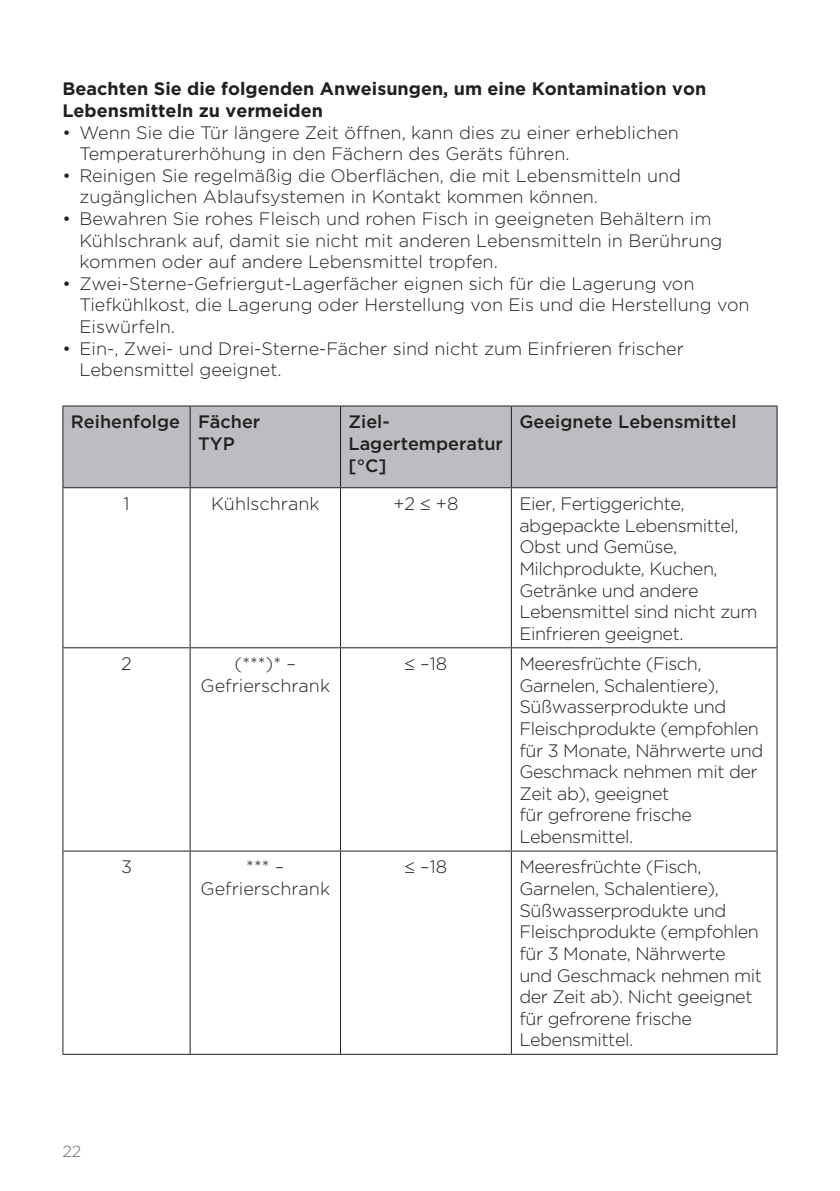
<style>
.page{position:relative;width:840px;height:1191px;background:#fff}
.page>*{position:absolute;margin:0;border:0;box-sizing:border-box;transform-origin:0 0}
.seznam{font:300 18px/21.6px "Gotham";color:#231f20}
.tabela_tekst{font:300 18px/21.6px "Gotham";letter-spacing:-.025em;color:#231f20}
.besedilo{font:700 18px/21.6px "Gotham";color:#231f20}
.tabela_tekst-2{font:500 18px/21.6px "Gotham";color:#231f20}
.tabela_tekst-3{font:300 18px "Gotham";color:#231f20}
.t1{font:300 16px "Gotham";color:#6c6d70}
</style>
<div class="page">
<div style="left:63px;top:406px;width:713px;height:81px;background:#bcbdc0"></div>
<hr style="left:62px;top:405px;width:128px;height:1px;background:#231f20">
<hr style="left:62px;top:406px;width:1px;height:81px;background:#231f20">
<hr style="left:190px;top:405px;width:150px;height:1px;background:#231f20">
<hr style="left:189px;top:406px;width:1px;height:81px;background:#231f20">
<hr style="left:340px;top:405px;width:171px;height:1px;background:#231f20">
<hr style="left:340px;top:406px;width:1px;height:81px;background:#231f20">
<hr style="left:511px;top:405px;width:266px;height:1px;background:#231f20">
<hr style="left:510px;top:406px;width:1px;height:81px;background:#231f20">
<hr style="left:776px;top:406px;width:1px;height:81px;background:#231f20">
<hr style="left:62px;top:487px;width:128px;height:1px;background:#231f20">
<hr style="left:62px;top:488px;width:1px;height:159px;background:#231f20">
<hr style="left:190px;top:487px;width:150px;height:1px;background:#231f20">
<hr style="left:189px;top:488px;width:1px;height:159px;background:#231f20">
<hr style="left:340px;top:487px;width:171px;height:1px;background:#231f20">
<hr style="left:340px;top:488px;width:1px;height:159px;background:#231f20">
<hr style="left:511px;top:487px;width:266px;height:1px;background:#231f20">
<hr style="left:510px;top:488px;width:1px;height:159px;background:#231f20">
<hr style="left:776px;top:488px;width:1px;height:159px;background:#231f20">
<hr style="left:62px;top:647px;width:128px;height:1px;background:#231f20">
<hr style="left:62px;top:648px;width:1px;height:202px;background:#231f20">
<hr style="left:190px;top:647px;width:150px;height:1px;background:#231f20">
<hr style="left:189px;top:648px;width:1px;height:202px;background:#231f20">
<hr style="left:340px;top:647px;width:171px;height:1px;background:#231f20">
<hr style="left:340px;top:648px;width:1px;height:202px;background:#231f20">
<hr style="left:511px;top:647px;width:266px;height:1px;background:#231f20">
<hr style="left:510px;top:648px;width:1px;height:202px;background:#231f20">
<hr style="left:776px;top:648px;width:1px;height:202px;background:#231f20">
<hr style="left:62px;top:850px;width:128px;height:1px;background:#231f20">
<hr style="left:62px;top:851px;width:1px;height:202px;background:#231f20">
<hr style="left:190px;top:850px;width:150px;height:1px;background:#231f20">
<hr style="left:189px;top:851px;width:1px;height:202px;background:#231f20">
<hr style="left:340px;top:850px;width:171px;height:1px;background:#231f20">
<hr style="left:340px;top:851px;width:1px;height:202px;background:#231f20">
<hr style="left:511px;top:850px;width:266px;height:1px;background:#231f20">
<hr style="left:510px;top:851px;width:1px;height:202px;background:#231f20">
<hr style="left:776px;top:851px;width:1px;height:202px;background:#231f20">
<hr style="left:62px;top:1053px;width:128px;height:1px;background:#231f20">
<hr style="left:190px;top:1053px;width:150px;height:1px;background:#231f20">
<hr style="left:340px;top:1053px;width:171px;height:1px;background:#231f20">
<hr style="left:511px;top:1053px;width:266px;height:1px;background:#231f20">
<p class="besedilo" style="left:62px;top:78px;width:645px">Beachten Sie die folgenden Anweisungen, um eine Kontamination von<br>Lebensmitteln zu vermeiden</p>
<p class="seznam" style="left:79px;top:121px;width:600px;text-indent:-17px">• Wenn Sie die Tür längere Zeit öffnen, kann dies zu einer erheblichen<br>Temperaturerhöhung in den Fächern des Geräts führen.</p>
<p class="seznam" style="left:79px;top:164px;width:602px;text-indent:-17px">• Reinigen Sie regelmäßig die Oberflächen, die mit Lebensmitteln und zugänglichen Ablaufsystemen in Kontakt kommen können.</p>
<p class="seznam" style="left:79px;top:207px;width:644px;text-indent:-17px">• Bewahren Sie rohes Fleisch und rohen Fisch in geeigneten Behältern im<br>Kühlschrank auf, damit sie nicht mit anderen Lebensmitteln in Berührung kommen oder auf andere Lebensmittel tropfen.</p>
<p class="seznam" style="left:79px;top:272px;width:671px;text-indent:-17px">• Zwei-Sterne-Gefriergut-Lagerfächer eignen sich für die Lagerung von<br>Tiefkühlkost, die Lagerung oder Herstellung von Eis und die Herstellung von<br>Eiswürfeln.</p>
<p class="seznam" style="left:79px;top:337px;width:605px;text-indent:-17px">• Ein-, Zwei- und Drei-Sterne-Fächer sind nicht zum Einfrieren frischer<br>Lebensmittel geeignet.</p>
<p class="tabela_tekst-2" style="left:71px;top:411px;width:110px">Reihenfolge</p>
<p class="tabela_tekst-2" style="left:198px;top:411px;width:64px">Fächer</p>
<p class="tabela_tekst-2" style="left:198px;top:432px;width:38px">TYP</p>
<p class="tabela_tekst-2" style="left:348px;top:411px;width:156px">Ziel-<br>Lagertemperatur</p>
<p class="tabela_tekst-2" style="left:348px;top:454px;width:40px">[°C]</p>
<p class="tabela_tekst-2" style="left:519px;top:411px;width:218px">Geeignete Lebensmittel</p>
<p class="tabela_tekst" style="left:123px;top:492px;width:8px">1</p>
<p class="tabela_tekst-3" style="left:211px;top:492px;width:110px">Kühlschrank</p>
<p class="tabela_tekst" style="left:393px;top:492px;width:66px">+2 ≤ +8</p>
<p class="tabela_tekst" style="left:519px;top:492px;width:240px">Eier, Fertiggerichte, abgepackte Lebensmittel,<br>Obst und Gemüse,<br>Milchprodukte, Kuchen,<br>Getränke und andere<br>Lebensmittel sind nicht zum<br>Einfrieren geeignet.</p>
<p class="tabela_tekst" style="left:121px;top:652px;width:12px">2</p>
<p class="tabela_tekst" style="left:234px;top:652px;width:63px">(***)* –</p>
<p class="tabela_tekst-3" style="left:200px;top:674px;width:131px">Gefrierschrank</p>
<p class="tabela_tekst" style="left:404px;top:652px;width:44px">≤ –18</p>
<p class="tabela_tekst" style="left:519px;top:652px;width:201px">Meeresfrüchte (Fisch,<br>Garnelen, Schalentiere),</p>
<p class="tabela_tekst" style="left:519px;top:696px;width:245px">Süßwasserprodukte und<br>Fleischprodukte (empfohlen für 3 Monate, Nährwerte und<br>Geschmack nehmen mit der</p>
<p class="tabela_tekst" style="left:519px;top:782px;width:174px">Zeit ab), geeignet für gefrorene frische<br>Lebensmittel.</p>
<p class="tabela_tekst" style="left:121px;top:856px;width:12px">3</p>
<p class="tabela_tekst" style="left:246px;top:856px;width:40px">*** –</p>
<p class="tabela_tekst-3" style="left:200px;top:877px;width:131px">Gefrierschrank</p>
<p class="t1" style="left:62px;top:1140px;width:20px">22</p>
<p class="tabela_tekst" style="left:404px;top:856px;width:44px">≤ –18</p>
<p class="tabela_tekst" style="left:519px;top:856px;width:201px">Meeresfrüchte (Fisch,<br>Garnelen, Schalentiere),</p>
<p class="tabela_tekst" style="left:519px;top:899px;width:241px">Süßwasserprodukte und<br>Fleischprodukte (empfohlen</p>
<p class="tabela_tekst" style="left:519px;top:942px;width:244px">für 3 Monate, Nährwerte und Geschmack nehmen mit der Zeit ab). Nicht geeignet für gefrorene frische<br>Lebensmittel.</p>
</div>
